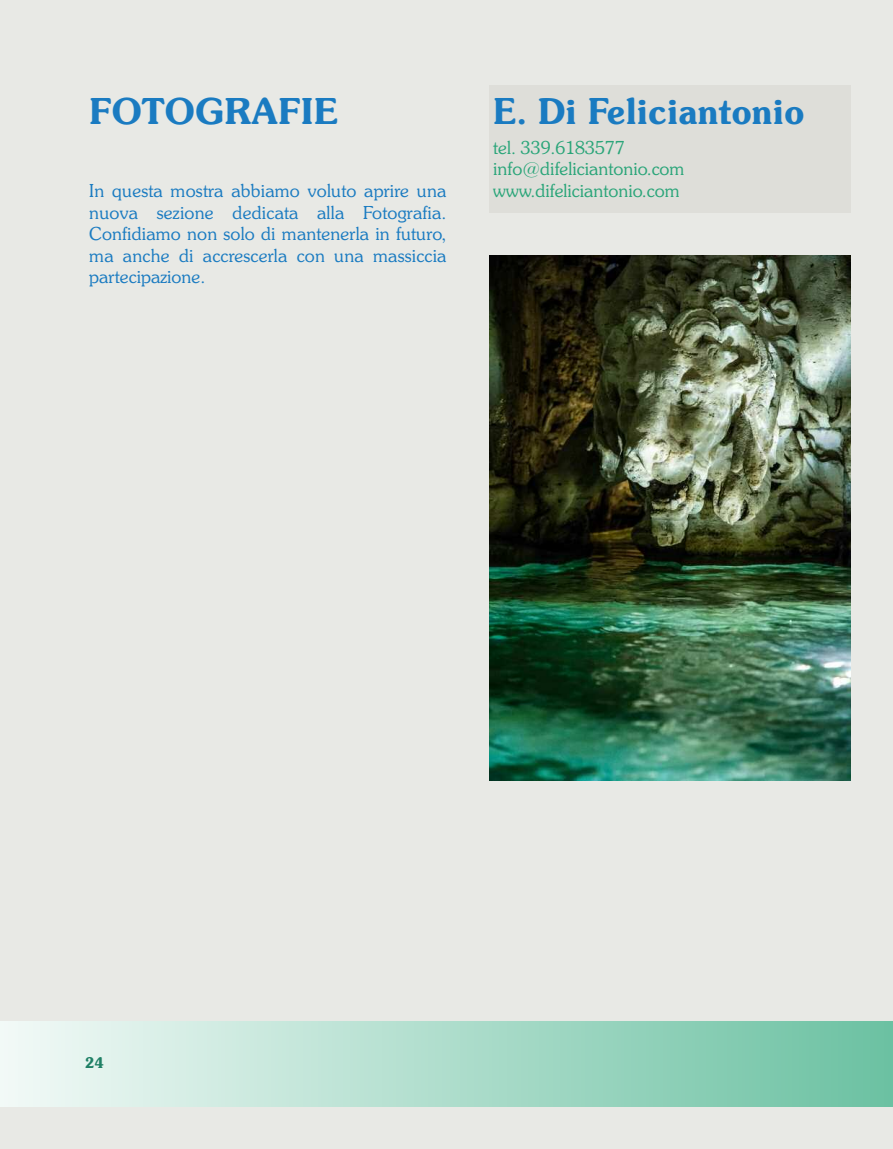
<style>
.page{position:relative;width:893px;height:1149px;background:#fff}
.page>*{position:absolute;margin:0;border:0;box-sizing:border-box;transform-origin:0 0}
.t1{font:600 36px "Souvenir IT Cby BT";color:#1a7bc1;scale:.95 1}
.t2{font:600 36px "Souvenir IT Cby BT";color:#1a7bc1}
.t3{font:300 18px/21.6px "Souvenir IT Cby BT";letter-spacing:.01em;color:#1a7bc1;text-align:justify}
.t4{font:300 18px/21.6px "Souvenir IT Cby BT";color:#2aa579}
.t5{font:600 15px "Souvenir IT Cby BT";color:#1f8065}
</style>
<div class="page">
<div style="left:0;top:0;width:893px;height:1148px;background:#e8e9e5"></div>
<div style="left:0;top:1020px;width:893px;height:86px;background:linear-gradient(to right,#f2faf7,#6bc1a2)"></div>
<div style="left:489px;top:85px;width:361px;height:128px;background:#deded9"></div>
<img style="left:489px;top:255px;width:361px;height:525px">
<h1 class="t2" style="left:89px;top:91px;width:250px">FOTOGRAFIE</h1>
<p class="t3" style="left:89px;top:180px;width:359px">In questa mostra abbiamo voluto aprire una nuova sezione dedicata alla Fotografia.<br>Confidiamo non solo di mantenerla in futuro, ma anche di accrescerla con una massiccia partecipazione.</p>
<h1 class="t1" style="left:493px;top:90px;width:329px">E. Di Feliciantonio</h1>
<p class="t4" style="left:493px;top:136px;width:193px">tel. 339.6183577 info@difeliciantonio.com www.difeliciantonio.com</p>
<p class="t5" style="left:85px;top:1053px;width:20px">24</p>
</div>
